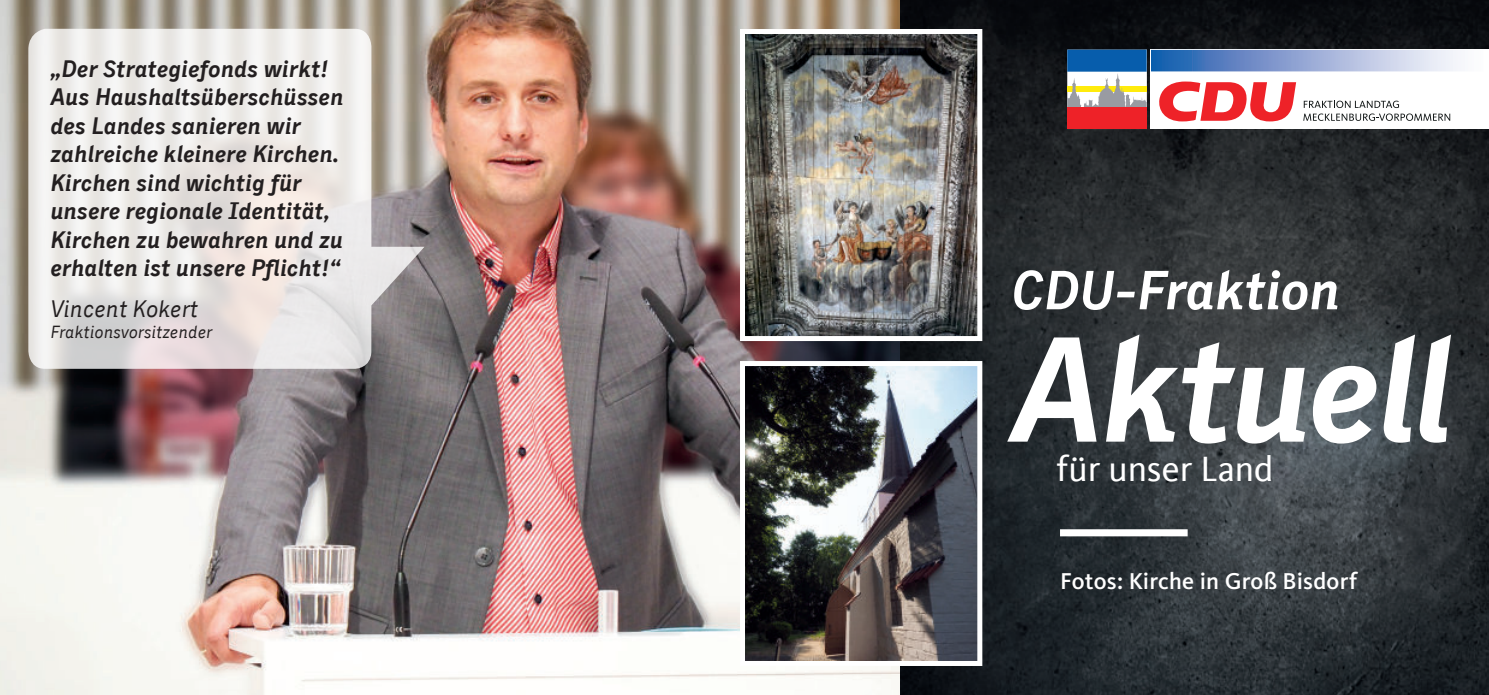
<style>
.page{position:relative;width:1489px;height:695px;background:#fff}
.page>*{position:absolute;margin:0;border:0;box-sizing:border-box;transform-origin:0 0}
.t1{font:italic 700 149.25px "CDU Skopex";letter-spacing:-.03em;color:#fff}
.t2{font:italic 700 55px "CDU Skopex";letter-spacing:-.01em;color:#fff}
.t3{font:36px "CDU Kievit Tab";color:#fff}
.t4{font:italic 700 23.75px/28.5px "CDU Skopex";color:#231f20}
.t5{font:500 23.75px "CDU Kievit";letter-spacing:.01em;color:#fff}
.t6{font:italic 23.75px "CDU Skopex";color:#231f20}
.t7{font:italic 17.5px "CDU Skopex";color:#231f20}
</style>
<div class="page">
<img style="left:0;top:0;width:900px;height:694px">
<img style="left:900px;top:0;width:588px;height:694px">
<div style="left:1067px;top:50px;width:79px;height:79px;background:#fff"></div>
<div style="left:1150px;top:50px;width:338px;height:79px;background:#fff"></div>
<svg style="left:1159px;top:81px;width:136px;height:40px"></svg>
<svg style="left:1303px;top:101px;width:146px;height:20px"></svg>
<svg style="left:1067px;top:74px;width:79px;height:33px"></svg>
<div style="left:1067px;top:50px;width:79px;height:22px;background:#075dac"></div>
<svg style="left:1151px;top:50px;width:307px;height:22px;background:#91aad5"></svg>
<div style="left:1067px;top:107px;width:79px;height:22px;background:#ee2228"></div>
<svg style="left:28px;top:29px;width:396px;height:340px"></svg>
<img style="left:746px;top:35px;width:230px;height:300px">
<div style="left:740px;top:29px;width:242px;height:312px;border:5px solid #fff"></div>
<img style="left:746px;top:367px;width:230px;height:292px">
<div style="left:740px;top:361px;width:242px;height:304px;border:5px solid #fff"></div>
<div style="left:1059px;top:529px;width:128px;height:7px;background:#fff"></div>
<p class="t4" style="left:51px;top:56px;width:294px">„Der Strategiefonds wirkt!<br>Aus Haushaltsüberschüssen des Landes sanieren wir zahlreiche kleinere Kirchen.<br>Kirchen sind wichtig für unsere regionale Identität,<br>Kirchen zu bewahren und zu erhalten ist unsere Pflicht!“</p>
<p class="t6" style="left:51px;top:295px;width:149px">Vincent Kokert</p>
<p class="t7" style="left:51px;top:322px;width:164px">Fraktionsvorsitzender</p>
<h2 class="t2" style="left:1012px;top:270px;width:330px">CDU-Fraktion</h2>
<h1 class="t1" style="left:1012px;top:334px;width:445px">Aktuell</h1>
<h3 class="t3" style="left:1056px;top:448px;width:218px">für unser Land</h3>
<p class="t5" style="left:1059px;top:566px;width:299px">Fotos: Kirche in Groß Bisdorf</p>
</div>
